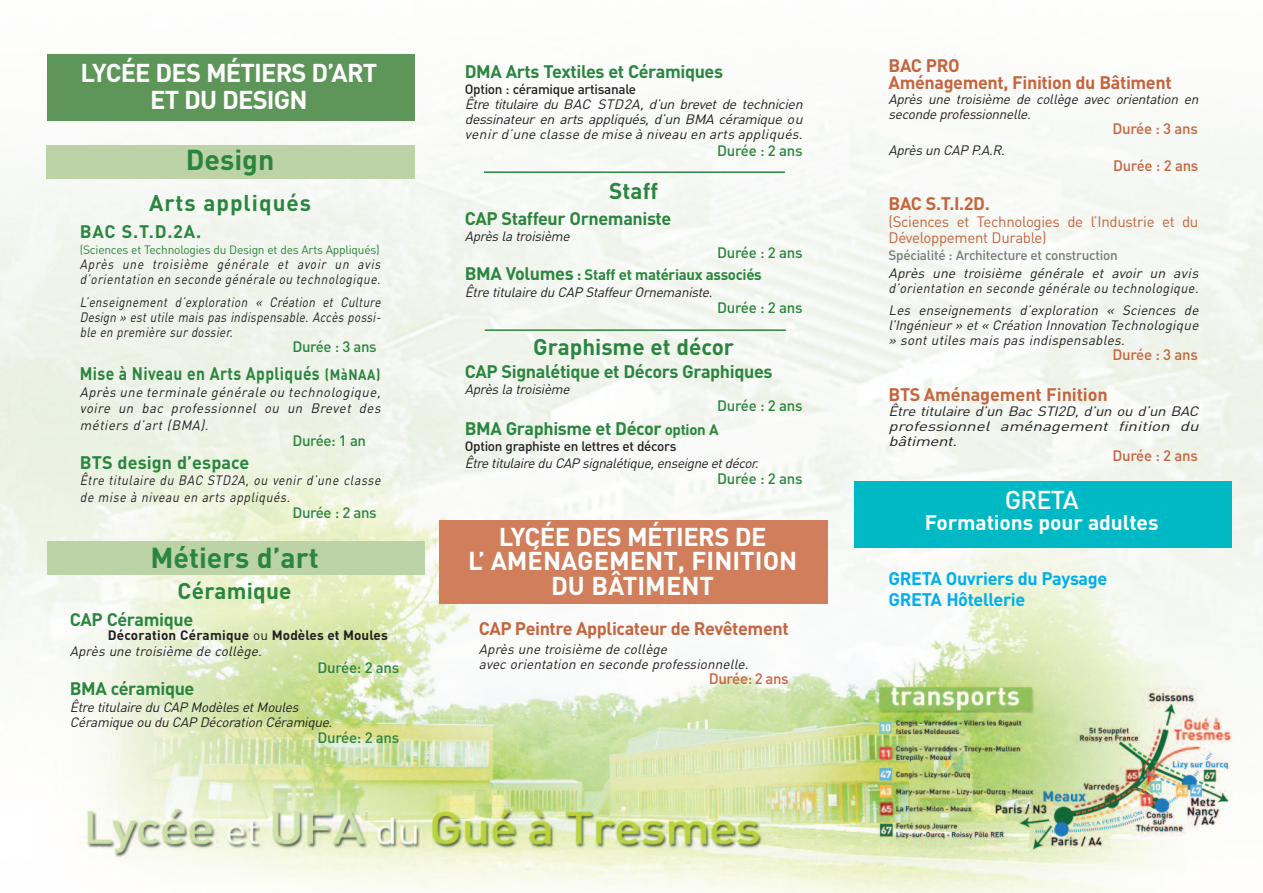
<style>
.page{position:relative;width:1263px;height:893px;background:#fff}
.page>*{position:absolute;margin:0;border:0;box-sizing:border-box;transform-origin:0 0}
.t1{font:700 28.5px "DIN";color:#2a853e}
.t2{font:700 25.5px/24.6px "DIN";color:#fff;text-align:center}
.t3{font:700 25.5px/27px "DIN";letter-spacing:-.02em;color:#fff;text-align:center}
.t4{font:500 25.5px "DIN";letter-spacing:-.03em;color:#fff}
.t5{font:700 22.5px "DIN";letter-spacing:.01em;color:#2a853e}
.t6{font:700 22.5px "DIN";letter-spacing:.045em;color:#2a853e}
.t7{font:700 21px "DIN";letter-spacing:-.005em;color:#fff}
.t8{font:700 18px "DIN";letter-spacing:-.02em;color:#2a853e}
.t9{font:700 18px/16.5px "DIN";letter-spacing:-.02em;color:#c5643d}
.t10{font:700 18px/21px "DIN";letter-spacing:-.02em;color:#00aeef}
.t11{font:700 18px "DIN";letter-spacing:.02em;color:#2a853e;scale:.87 1}
.t12{font:700 18px "DIN";letter-spacing:.005em;color:#2a853e}
.t13{font:500 15px "DIN";letter-spacing:-.02em;color:#2a853e}
.t14{font:15px/16.5px "DIN";letter-spacing:-.02em;color:#c5643d}
.t15{font:500 15px "DIN";letter-spacing:-.02em;color:#c5643d}
.t16{font:700 15px/22.5px "DIN";letter-spacing:-.02em;color:#2a853e}
.t17{font:italic 13.5px/15px "DIN";color:#231f20}
.t18{font:italic 13.5px/15px "DIN";color:#231f20;text-align:justify;scale:1.04 1}
.t19{font:italic 13.5px/15px "DIN";color:#231f20;text-align:justify;scale:.86 1}
.t20{font:italic 13.5px/15px "DIN";color:#231f20;scale:.88 1}
.t21{font:italic 13.5px/15px "DIN";color:#231f20;text-align:justify;scale:1.11 1}
.t22{font:italic 13.5px/16.5px "DIN";color:#231f20;scale:.9 1}
.t23{font:700 13.5px/16.5px "DIN";letter-spacing:.005em;color:#231f20}
.t24{font:500 13.5px "DIN";letter-spacing:-.02em;color:#231f20}
.t25{font:500 13.5px "DIN";letter-spacing:-.02em;color:#787a7d}
.t26{font:12px "DIN";letter-spacing:-.02em;color:#2a853e}
.s1{font-size:15px}
.s2{font-weight:400}
.s3{font-weight:400;font-style:italic}
.s4{font-weight:500}
.s5{font-size:18px}
.s6{font-style:normal}
</style>
<div class="page">
<img style="left:0;top:54px;width:1263px;height:839px">
<div style="left:47px;top:54px;width:367px;height:67px;background:#5e9659"></div>
<div style="left:46px;top:145px;width:368px;height:33px;background:#bcd3a8"></div>
<div style="left:854px;top:481px;width:378px;height:67px;background:#00b9c5"></div>
<div style="left:47px;top:542px;width:378px;height:33px;background:#bcd3a8"></div>
<div style="left:439px;top:520px;width:389px;height:83px;background:#d07e5b"></div>
<hr style="left:484px;top:171px;width:301px;height:2px;background:#2a853e">
<hr style="left:485px;top:329px;width:301px;height:2px;background:#2a853e">
<h2 class="t3" style="left:80px;top:59px;width:299px">LYCÉE DES MÉTIERS D’ART<br>ET DU DESIGN</h2>
<h1 class="t1" style="left:186px;top:144px;width:90px">Design</h1>
<h3 class="t6" style="left:149px;top:190px;width:164px">Arts appliqués</h3>
<h3 class="t8" style="left:80px;top:221px;width:123px">BAC S.T.D.2A.</h3>
<p class="t26" style="left:80px;top:243px;width:301px">(Sciences et Technologies du Design et des Arts Appliqués)</p>
<p class="t20" style="left:80px;top:257px;width:346px">Après une troisième générale et avoir un avis d’orientation en seconde générale ou technologique.</p>
<p class="t19" style="left:80px;top:295px;width:354px">L’enseignement d’exploration « Création et Culture Design » est utile mais pas indispensable. Accès possi&shy;ble en première sur dossier.</p>
<p class="t13" style="left:292px;top:338px;width:86px">Durée : 3 ans</p>
<h3 class="t11" style="left:80px;top:364px;width:347px">Mise à Niveau en Arts Appliqués <span class="s1">(MàNAA)</span></h3>
<p class="t17" style="left:80px;top:384px;width:305px;line-height:16.5px;text-align:justify">Après une terminale générale ou technologique, voire un bac professionnel ou un Brevet des métiers d’art (BMA).</p>
<p class="t13" style="left:292px;top:432px;width:75px">Durée: 1 an</p>
<h3 class="t12" style="left:80px;top:452px;width:171px">BTS design d’espace</h3>
<p class="t22" style="left:80px;top:472px;width:338px">Être titulaire du BAC STD2A, ou venir d’une classe de mise à niveau en arts appliqués.</p>
<p class="t13" style="left:292px;top:504px;width:86px">Durée : 2 ans</p>
<h1 class="t1" style="left:150px;top:541px;width:170px">Métiers d’art</h1>
<h3 class="t5" style="left:178px;top:578px;width:116px">Céramique</h3>
<h3 class="t8" style="left:70px;top:609px;width:125px">CAP Céramique</h3>
<p class="t23" style="left:70px;top:627px;width:319px;text-indent:38px">Décoration Céramique <span class="s2">ou</span> Modèles et Moules<br><span class="s3">Après une troisième de collège.</span></p>
<p class="t13" style="left:318px;top:659px;width:83px">Durée: 2 ans</p>
<h3 class="t8" style="left:70px;top:678px;width:126px">BMA céramique</h3>
<p class="t17" style="left:70px;top:699px;width:267px">Être titulaire du CAP Modèles etMoules<br>Céramique ou du CAP Décoration Céramique.</p>
<p class="t13" style="left:318px;top:729px;width:83px">Durée: 2 ans</p>
<h3 class="t8" style="left:465px;top:61px;width:260px">DMA Arts Textiles et Céramiques</h3>
<p class="t24" style="left:465px;top:82px;width:173px">Option : céramique artisanale</p>
<p class="t18" style="left:465px;top:97px;width:329px">Être titulaire du BAC STD2A, d’un brevet de technicien dessinateur en arts appliqués, d’un BMA céramique ou venir d’une classe de mise à niveau en arts appliqués.</p>
<p class="t13" style="left:717px;top:142px;width:87px">Durée : 2 ans</p>
<h3 class="t5" style="left:609px;top:178px;width:51px">Staff</h3>
<h3 class="t8" style="left:465px;top:208px;width:208px">CAP Staffeur Ornemaniste</h3>
<p class="t17" style="left:465px;top:229px;width:109px">Après la troisième</p>
<p class="t16" style="left:465px;top:241px;width:339px;text-indent:252px"><span class="s4">Durée : 2 ans<br></span><span class="s5">BMA Volumes</span> : Staff et matériaux associés</p>
<p class="t17" style="left:465px;top:284px;width:252px">Être titulaire du CAP StaffeurOrnemaniste.</p>
<p class="t13" style="left:717px;top:299px;width:87px">Durée : 2 ans</p>
<h3 class="t5" style="left:533px;top:334px;width:203px">Graphisme et décor</h3>
<h3 class="t8" style="left:465px;top:361px;width:309px">CAP Signalétique et Décors Graphiques</h3>
<p class="t17" style="left:465px;top:382px;width:109px">Après la troisième</p>
<p class="t13" style="left:717px;top:397px;width:87px">Durée : 2 ans</p>
<h3 class="t8" style="left:465px;top:418px;width:255px">BMA Graphisme et Décor <span class="s1">option A</span></h3>
<p class="t24" style="left:465px;top:439px;width:213px">Option graphiste en lettres et décors</p>
<p class="t17" style="left:465px;top:455px;width:298px">Être titulaire du CAP signalétique,enseigne etdécor.</p>
<p class="t13" style="left:717px;top:470px;width:87px">Durée : 2 ans</p>
<h2 class="t2" style="left:468px;top:524px;width:331px">LYCÉE DES MÉTIERS DE<br>L’ AMÉNAGEMENT, FINITION<br>DU BÂTIMENT</h2>
<h3 class="t9" style="left:479px;top:620px;width:311px">CAP Peintre Applicateur de Revêtement</h3>
<p class="t17" style="left:479px;top:642px;width:274px">Après une troisième de collège<br>avec orientation en seconde professionnelle.</p>
<p class="t15" style="left:709px;top:670px;width:82px">Durée: 2 ans</p>
<h3 class="t9" style="left:888px;top:58px;width:285px">BAC PRO<br>Aménagement, Finition du Bâtiment</h3>
<p class="t17" style="left:888px;top:91px;width:314px">Après une troisième de collège avec orientation en seconde professionnelle.</p>
<p class="t15" style="left:1112px;top:120px;width:87px">Durée : 3 ans</p>
<p class="t17" style="left:888px;top:142px;width:120px">Après un CAP P.A.R.</p>
<p class="t15" style="left:1113px;top:157px;width:87px">Durée : 2 ans</p>
<h3 class="t9" style="left:888px;top:196px;width:103px">BAC S.T.I.2D.</h3>
<p class="t14" style="left:888px;top:213px;width:311px">(Sciences et Technologies de l’Industrie et du<br>Développement Durable)</p>
<p class="t25" style="left:888px;top:247px;width:231px">Spécialité : Architecture et construction</p>
<p class="t17" style="left:888px;top:265px;width:314px">Après une troisième générale et avoir un avis d’orientation en seconde générale ou technologique.</p>
<p class="t17" style="left:888px;top:303px;width:314px;text-align:justify">Les enseignements d’exploration « Sciences de l’Ingénieur » et « Création Innovation Technologique » sont utiles mais pas indispensables<span class="s6">.</span></p>
<p class="t15" style="left:1112px;top:346px;width:87px">Durée : 3 ans</p>
<h3 class="t9" style="left:888px;top:386px;width:221px">BTS Aménagement Finition</h3>
<p class="t21" style="left:888px;top:403px;width:284px">Être titulaire d’un Bac STI2D, d’un ou d’un BAC professionnel aménagement finition du bâtiment.</p>
<p class="t15" style="left:1112px;top:447px;width:87px">Durée : 2 ans</p>
<h2 class="t4" style="left:1005px;top:485px;width:76px">GRETA</h2>
<h3 class="t7" style="left:925px;top:510px;width:235px">Formations pour adultes</h3>
<h3 class="t10" style="left:888px;top:568px;width:220px">GRETA Ouvriers du Paysage<br>GRETA Hôtellerie</h3>
</div>
